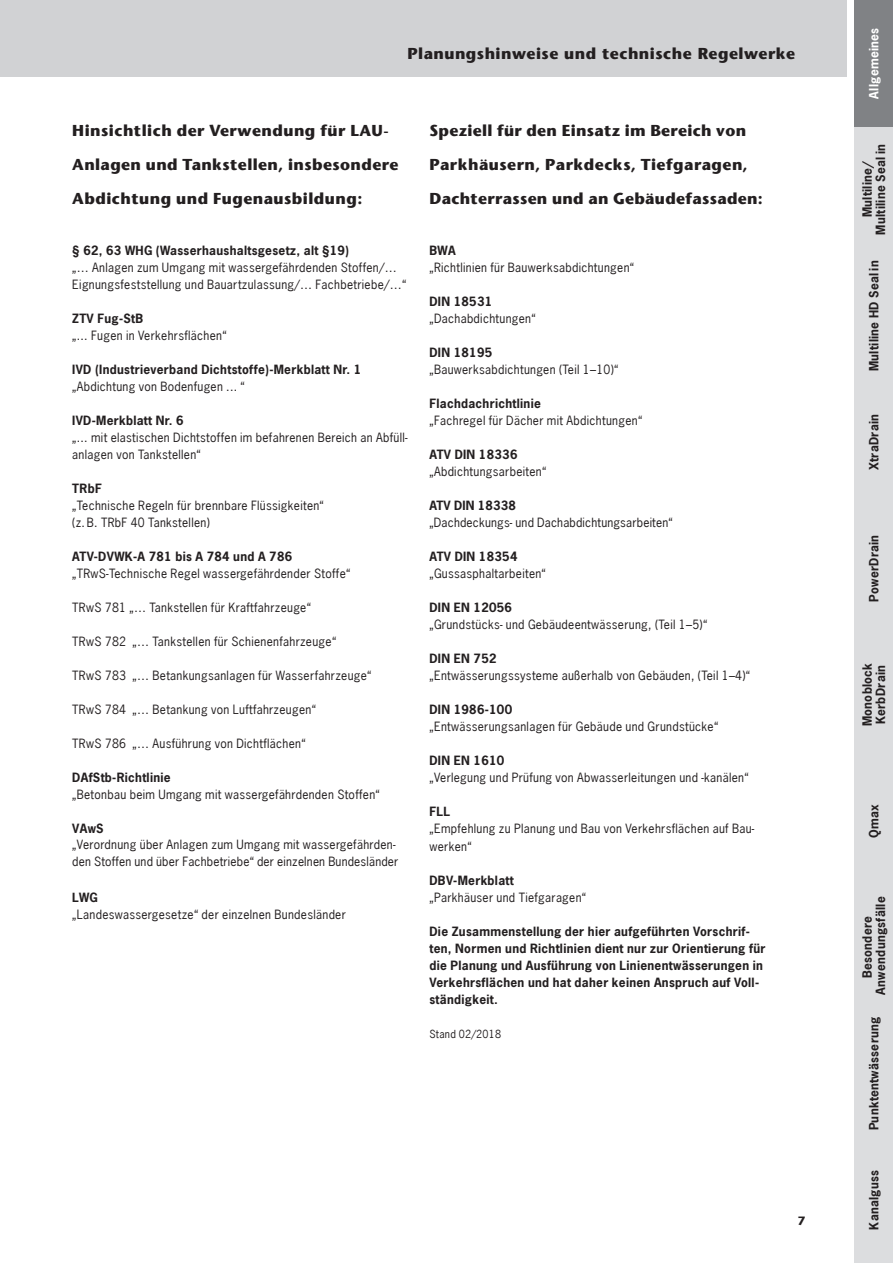
<style>
.page{position:relative;width:893px;height:1263px;background:#fff}
.page>*{position:absolute;margin:0;border:0;box-sizing:border-box;transform-origin:0 0}
.Headline{font:700 15.75px/34px "Stone Sans";letter-spacing:.025em;color:#231f20}
.header1_left{font:700 15.75px "Stone Sans";letter-spacing:.03em;color:#231f20}
.Fließtext{font:12px/17px "News Gothic";letter-spacing:.025em;color:#231f20}
.Fließtext-2{font:700 12px/17px "News Gothic";letter-spacing:.025em;color:#231f20}
.t1{font:700 12px "News Gothic";letter-spacing:.025em;color:#fff}
.t2{font:700 12px "Stone Sans";color:#231f20}
.Fließtext-3{font:10.5px "News Gothic";letter-spacing:.025em;color:#231f20}
.s1{font-weight:700}
.s2{font-weight:400}
</style>
<div class="page">
<div style="left:855px;top:0;width:38px;height:1263px;background:#dcdddf"></div>
<div style="left:855px;top:0;width:38px;height:126px;background:#808285"></div>
<div style="left:0;top:0;width:846px;height:77px;background:#d1d2d4"></div>
<p class="header1_left" style="left:407px;top:44px;width:389px">Planungshinweise und technische Regelwerke</p>
<p class="Headline" style="left:72px;top:114px;width:328px">Hinsichtlich der Verwendung für LAU-<br>Anlagen und Tankstellen, insbesondere<br>Abdichtung und Fugenausbildung:</p>
<p class="Fließtext" style="left:72px;top:242px;width:335px"><span class="s1">§ 62, 63 WHG (Wasserhaushaltsgesetz, alt §19)<br></span>„… Anlagen zum Umgang mit wassergefährdenden Stoffen/…<br>Eignungsfeststellung und Bauartzulassung/… Fachbetriebe/…“</p>
<p class="Fließtext" style="left:72px;top:310px;width:156px"><span class="s1">ZTV Fug-StB<br></span>„... Fugen in Verkehrsflächen“</p>
<p class="Fließtext-2" style="left:72px;top:361px;width:291px">IVD (Industrieverband Dichtstoffe)-Merkblatt Nr. 1 <span class="s2">„Abdichtung von Bodenfugen ... “</span></p>
<p class="Fließtext" style="left:72px;top:412px;width:337px"><span class="s1">IVD-Merkblatt Nr. 6<br></span>„... mit elastischen Dichtstoffen im befahrenen Bereich an Abfüll&shy;anlagen von Tankstellen“</p>
<p class="Fließtext" style="left:72px;top:480px;width:253px"><span class="s1">TRbF<br></span>„Technische Regeln für brennbare Flüssigkeiten“ (z. B. TRbF 40 Tankstellen)</p>
<p class="Fließtext-2" style="left:72px;top:548px;width:221px">ATV-DVWK-A 781 bis A 784 und A 786</p>
<p class="Fließtext" style="left:72px;top:565px;width:280px">„TRwS-Technische Regel wassergefährdender Stoffe“</p>
<p class="Fließtext" style="left:72px;top:599px;width:240px">TRwS 781 „… Tankstellen für Kraftfahrzeuge“</p>
<p class="Fließtext" style="left:72px;top:633px;width:265px">TRwS 782 „… Tankstellen für Schienenfahrzeuge“</p>
<p class="Fließtext" style="left:72px;top:667px;width:301px">TRwS 783 „… Betankungsanlagen für Wasserfahrzeuge“</p>
<p class="Fließtext" style="left:72px;top:701px;width:245px">TRwS 784 „… Betankung von Luftfahrzeugen“</p>
<p class="Fließtext" style="left:72px;top:735px;width:235px">TRwS 786 „… Ausführung von Dichtflächen“</p>
<p class="Fließtext-2" style="left:72px;top:768px;width:100px">DAfStb-Richtlinie</p>
<p class="Fließtext" style="left:72px;top:785px;width:309px">„Betonbau beim Umgang mit wassergefährdenden Stoffen“</p>
<p class="Fließtext" style="left:72px;top:819px;width:328px"><span class="s1">VAwS<br></span>„Verordnung über Anlagen zum Umgang mit wassergefährden&shy;den Stoffen und über Fachbetriebe“ der einzelnen Bundesländer</p>
<p class="Fließtext" style="left:72px;top:888px;width:275px"><span class="s1">LWG<br></span>„Landeswassergesetze“ der einzelnen Bundesländer</p>
<p class="Headline" style="left:429px;top:114px;width:335px">Speziell für den Einsatz im Bereich von<br>Parkhäusern, Parkdecks, Tiefgaragen,<br>Dachterrassen und an Gebäudefassaden:</p>
<p class="Fließtext-2" style="left:429px;top:242px;width:28px">BWA</p>
<p class="Fließtext" style="left:429px;top:259px;width:206px">„Richtlinien für Bauwerksabdichtungen“</p>
<p class="Fließtext-2" style="left:429px;top:293px;width:64px">DIN 18531</p>
<p class="Fließtext" style="left:429px;top:310px;width:108px">„Dachabdichtungen“</p>
<p class="Fließtext-2" style="left:429px;top:344px;width:64px">DIN 18195</p>
<p class="Fließtext" style="left:429px;top:361px;width:190px">„Bauwerksabdichtungen (Teil 1–10)“</p>
<p class="Fließtext-2" style="left:429px;top:395px;width:113px">Flachdachrichtlinie</p>
<p class="Fließtext" style="left:429px;top:412px;width:214px">„Fachregel für Dächer mit Abdichtungen“</p>
<p class="Fließtext-2" style="left:429px;top:446px;width:89px">ATV DIN 18336</p>
<p class="Fließtext" style="left:429px;top:463px;width:118px">„Abdichtungsarbeiten“</p>
<p class="Fließtext-2" style="left:429px;top:497px;width:88px">ATV DIN 18338</p>
<p class="Fließtext" style="left:429px;top:514px;width:245px">„Dachdeckungs- und Dachabdichtungsarbeiten“</p>
<p class="Fließtext-2" style="left:429px;top:548px;width:89px">ATV DIN 18354</p>
<p class="Fließtext" style="left:429px;top:565px;width:118px">„Gussasphaltarbeiten“</p>
<p class="Fließtext" style="left:429px;top:599px;width:279px"><span class="s1">DIN EN 12056<br></span>„Grundstücks- und Gebäudeentwässerung, (Teil 1–5)“</p>
<p class="Fließtext-2" style="left:429px;top:650px;width:69px">DIN EN 752</p>
<p class="Fließtext" style="left:429px;top:667px;width:322px">„Entwässerungssysteme außerhalb von Gebäuden, (Teil 1–4)“</p>
<p class="Fließtext-2" style="left:429px;top:701px;width:84px">DIN 1986-100</p>
<p class="Fließtext" style="left:429px;top:718px;width:290px">„Entwässerungsanlagen für Gebäude und Grundstücke“</p>
<p class="Fließtext-2" style="left:429px;top:752px;width:76px">DIN EN 1610</p>
<p class="Fließtext" style="left:429px;top:769px;width:321px">„Verlegung und Prüfung von Abwasserleitungen und -kanälen“</p>
<p class="Fließtext" style="left:429px;top:803px;width:326px"><span class="s1">FLL<br></span>„Empfehlung zu Planung und Bau von Verkehrsflächen auf Bau&shy;werken“</p>
<p class="Fließtext" style="left:429px;top:871px;width:158px"><span class="s1">DBV-Merkblatt<br></span>„Parkhäuser und Tiefgaragen“</p>
<p class="Fließtext-2" style="left:429px;top:922px;width:337px">Die Zusammenstellung der hier aufgeführten Vorschrif&shy;ten, Normen und Richtlinien dient nur zur Orientierung für die Planung und Ausführung von Linienentwässerungen in Verkehrsflächen und hat daher keinen Anspruch auf Voll&shy;ständigkeit.</p>
<p class="Fließtext-3" style="left:429px;top:1027px;width:73px">Stand 02/2018</p>
<p class="t2" style="left:798px;top:1213px;width:9px">7</p>
<p class="t1" style="left:866px;top:99px;width:72px;rotate:-90deg">Allgemeines</p>
<p class="Fließtext-2" style="left:860px;top:235px;width:92px;line-height:13.5px;text-align:center;rotate:-90deg">Multiline/<br>Multiline Seal in</p>
<p class="Fließtext-2" style="left:865px;top:371px;width:112px;rotate:-90deg">Multiline HD Seal in</p>
<p class="Fließtext-2" style="left:865px;top:470px;width:57px;rotate:-90deg">XtraDrain</p>
<p class="Fließtext-2" style="left:865px;top:602px;width:69px;rotate:-90deg">PowerDrain</p>
<p class="Fließtext-2" style="left:860px;top:726px;width:65px;line-height:13.5px;rotate:-90deg">Monoblock<br>KerbDrain</p>
<p class="Fließtext-2" style="left:865px;top:838px;width:35px;rotate:-90deg">Qmax</p>
<p class="Fließtext-2" style="left:860px;top:994px;width:99px;line-height:13.5px;text-align:center;rotate:-90deg">Besondere<br>Anwendungsfälle</p>
<p class="Fließtext-2" style="left:865px;top:1130px;width:115px;rotate:-90deg">Punktentwässerung</p>
<p class="Fließtext-2" style="left:865px;top:1230px;width:61px;rotate:-90deg">Kanalguss</p>
</div>
